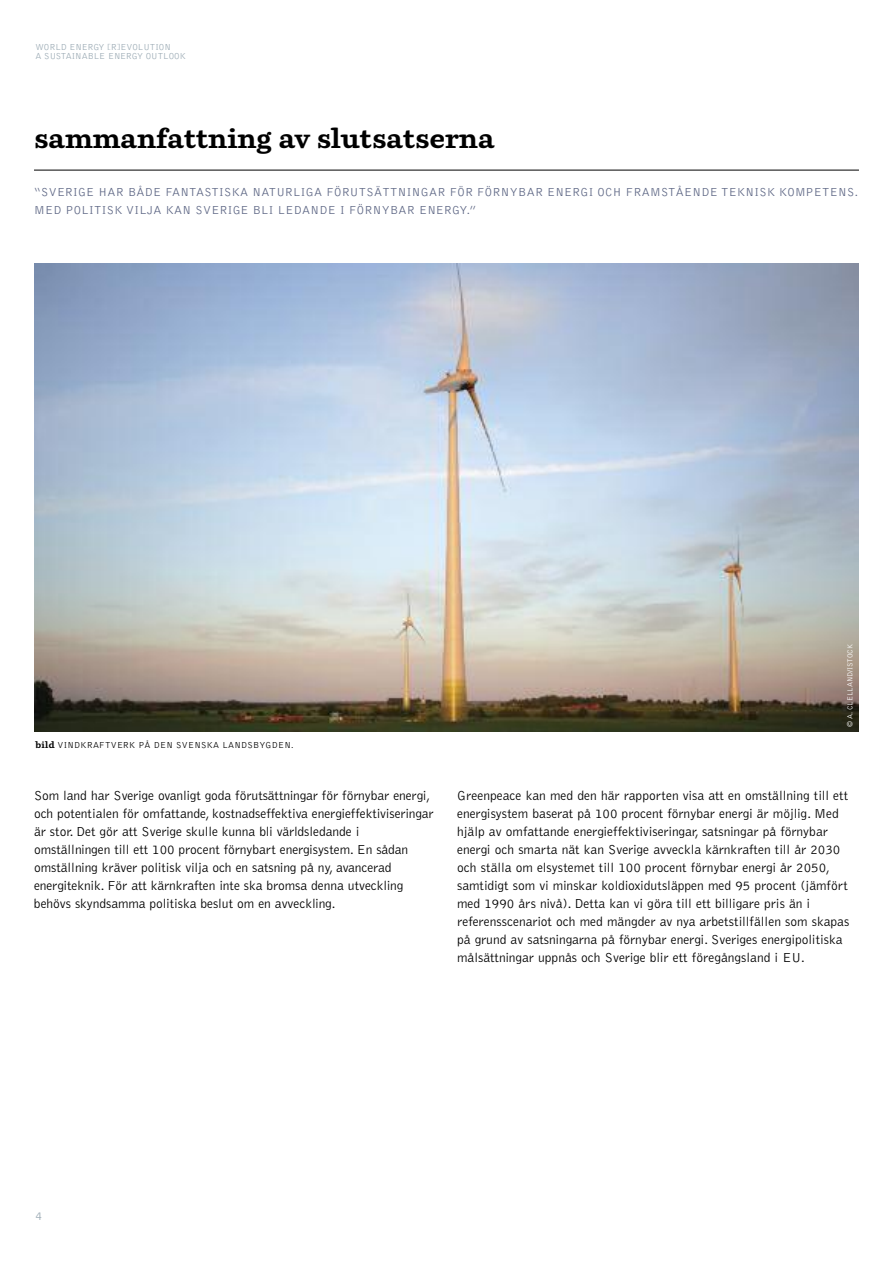
<style>
.page{position:relative;width:893px;height:1263px;background:#fff}
.page>*{position:absolute;margin:0;border:0;box-sizing:border-box;transform-origin:0 0}
.t1{font:700 27px "Parry";color:#000}
.t2{font:300 13.5px/18px "Bell Gothic";letter-spacing:-.005em;color:#000}
.t3{font:300 12px/18px "Bell Gothic";letter-spacing:.03em;color:#5e6785}
.t4{font:300 12px "Bell Gothic";color:#9cabb5}
.t5{font:300 9px/9px "Bell Gothic";color:#9cabb5}
.t6{font:300 9px "Bell Gothic";letter-spacing:.03em;color:#000}
.t7{font:300 7.5px "Bell Gothic";color:#fff}
.s1{font-family:"Parry";font-weight:700}
</style>
<div class="page">
<img style="left:34px;top:264px;width:825px;height:467px">
<hr style="left:34px;top:170px;width:825px;height:1px;background:#000">
<p class="t5" style="left:36px;top:43px;width:152px">WORLD ENERGY [R]EVOLUTION<br>A SUSTAINABLE ENERGY OUTLOOK</p>
<h1 class="t1" style="left:34px;top:128px;width:462px">sammanfattning av slutsatserna</h1>
<p class="t3" style="left:34px;top:183px;width:826px">“SVERIGE HAR BÅDE FANTASTISKA NATURLIGA FÖRUTSÄTTNINGAR FÖR FÖRNYBAR ENERGI OCH FRAMSTÅENDE TEKNISK KOMPETENS.<br>MED POLITISK VILJA KAN SVERIGE BLI LEDANDE I FÖRNYBAR ENERGY.”</p>
<p class="t6" style="left:36px;top:741px;width:259px"><span class="s1">bild</span> VINDKRAFTVERK PÅ DEN SVENSKA LANDSBYGDEN.</p>
<p class="t2" style="left:34px;top:787px;width:401px">Som land har Sverige ovanligt goda förutsättningar för förnybar energi, och potentialen för omfattande, kostnadseffektiva energieffektiviseringar är stor. Det gör att Sverige skulle kunna bli världsledande i omställningen till ett 100 procent förnybart energisystem. En sådan omställning kräver politisk vilja och en satsning på ny, avancerad energiteknik. För att kärnkraften inte ska bromsa denna utveckling behövs skyndsamma politiska beslut om en avveckling.</p>
<p class="t7" style="left:847px;top:727px;width:85px;rotate:-90deg">© A. CLELLAND/ISTOCK</p>
<p class="t2" style="left:457px;top:787px;width:394px">Greenpeace kan med den här rapporten visa att en omställning till ett energisystem baserat på 100 procent förnybar energi är möjlig. Med hjälp av omfattande energieffektiviseringar, satsningar på förnybar energi och smarta nät kan Sverige avveckla kärnkraften till år 2030 och ställa om elsystemet till 100 procent förnybar energi år 2050, samtidigt som vi minskar koldioxidutsläppen med 95 procent (jämfört med 1990 års nivå). Detta kan vi göra till ett billigare pris än i referensscenariot och med mängder av nya arbetstillfällen som skapas på grund av satsningarna på förnybar energi. Sveriges energipolitiska målsättningar uppnås och Sverige blir ett föregångsland i EU.</p>
<p class="t4" style="left:36px;top:1211px;width:8px">4</p>
</div>
